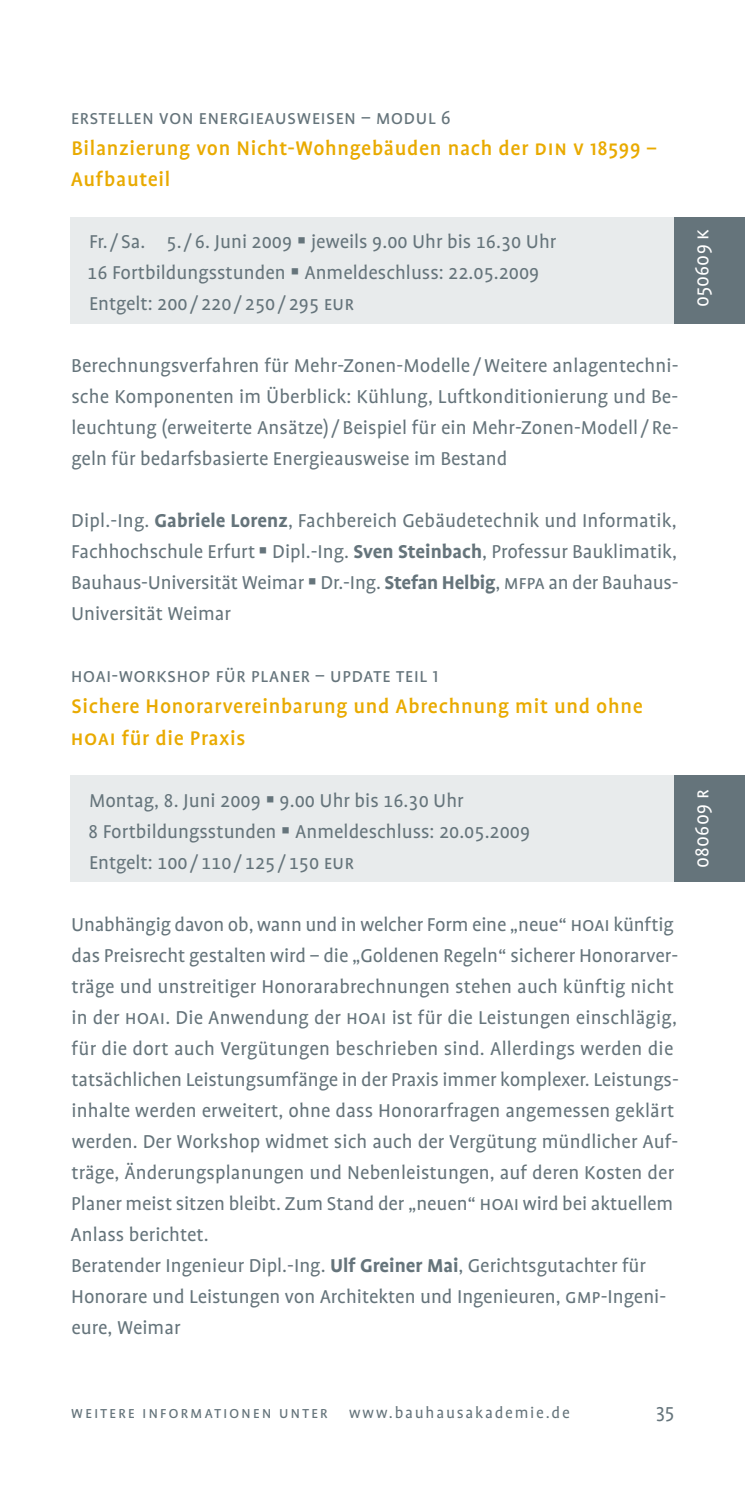
<style>
.page{position:relative;width:745px;height:1489px;background:#fff}
.page>*{position:absolute;margin:0;border:0;box-sizing:border-box;transform-origin:0 0}
.t1{font:500 22.5px/31px "Profile OT";letter-spacing:.03em;color:#e9aa00}
.t2{font:21.25px/31px "Profile OT";color:#65747b}
.t3{font:21.25px "Profile OT";letter-spacing:.01em;color:#fff}
.t4{font:17.5px "Profile OT";letter-spacing:.1em;color:#65747b}
.s1{font-weight:700}
</style>
<div class="page">
<div style="left:71px;top:217px;width:602px;height:106px;background:#e8ebec"></div>
<div style="left:673px;top:217px;width:71px;height:106px;background:#65747b"></div>
<div style="left:71px;top:775px;width:602px;height:106px;background:#e8ebec"></div>
<div style="left:673px;top:775px;width:71px;height:106px;background:#65747b"></div>
<p class="t2" style="left:71px;top:102px;width:381px">Erstellen von Energieausweisen – Modul 6</p>
<p class="t1" style="left:71px;top:133px;width:474px">Bilanzierung von Nicht-Wohngebäuden nach der DIN</p>
<p class="t1" style="left:572px;top:133px;width:85px">V 18599 –</p>
<p class="t1" style="left:71px;top:164px;width:101px">Aufbauteil</p>
<p class="t2" style="left:87px;top:226px;width:470px">Fr./ Sa. 5./ 6. Juni 2009 jeweils 9.00 Uhr bis 16.30 Uhr<br>16 Fortbildungsstunden Anmeldeschluss: 22.05.2009<br>Entgelt: 200 / 220 / 250 / 295 EUR</p>
<p class="t2" style="left:71px;top:350px;width:608px;text-align:justify">Berechnungsverfahren für Mehr-Zonen-Modelle /Weitere anlagentechni&shy;sche Komponenten im Überblick: Kühlung, Luftkonditionierung und Be&shy;leuchtung (erweiterte Ansätze)/ Beispiel für ein Mehr-Zonen-Modell/ Re&shy;geln für bedarfsbasierte Energieausweise im Bestand</p>
<p class="t2" style="left:71px;top:505px;width:608px;text-align:justify">Dipl.-Ing. <span class="s1">Gabriele Lorenz</span>, Fachbereich Gebäudetechnik und Informatik, Fachhochschule Erfurt Dipl.-Ing. <span class="s1">Sven Steinbach</span>, Professur Bauklimatik, Bauhaus-Universität Weimar Dr.-Ing. <span class="s1">Stefan Helbig</span>, MFPA an der Bauhaus-Universität Weimar</p>
<p class="t3" style="left:689px;top:307px;width:80px;rotate:-90deg">050609 K</p>
<p class="t2" style="left:71px;top:661px;width:369px">HOAI-Workshop fü r Planer – U pdate Teil 1</p>
<p class="t1" style="left:71px;top:691px;width:573px">Sichere Honorarvereinbarung und Abrechnung mit und ohne<br>HOAI</p>
<p class="t1" style="left:122px;top:722px;width:125px">für die Praxis</p>
<p class="t2" style="left:88px;top:785px;width:443px">Montag, 8. Juni 2009 9.00 Uhr bis 16.30 Uhr<br>8 Fortbildungsstunden Anmeldeschluss: 20.05.2009<br>Entgelt: 100 / 110 / 125 / 150 EUR</p>
<p class="t2" style="left:70px;top:909px;width:609px">Unabhängig davon ob, wann und in welcher Form eine „neue“ HOAI künftig das Preisrecht gestalten wird – die „Goldenen Regeln“ sicherer Honorarver&shy;träge und unstreitiger Honorarabrechnungen stehen auch künftig nicht in der HOAI . Die Anwendung der HOAI ist für die Leistungen einschlägig, für die dort auch Vergütungen beschrieben sind. Allerdings werden die tatsächlichen Leistungsumfänge in der Praxis immer komplexer. Leistungs&shy;inhalte werden erweitert, ohne dass Honorarfragen angemessen geklärt werden. Der Workshop widmet sich auch der Vergütung mündlicher Auf&shy;träge, Änderungsplanungen und Nebenleistungen, auf deren Kosten der Planer meist sitzen bleibt. Zum Stand der „neuen“ HOAI wird bei aktuellem Anlass berichtet.<br>Beratender Ingenieur Dipl.-Ing. <span class="s1">Ulf Greiner Mai</span>, Gerichtsgutachter für Honorare und Leistungen von Architekten und Ingenieuren, GMP-Ingeni&shy;eure, Weimar</p>
<p class="t3" style="left:689px;top:867px;width:77px;rotate:-90deg">080609 R</p>
<p class="t4" style="left:71px;top:1402px;width:500px">Weitere I nformationen unter www.bauhausakademie.de</p>
<p class="t2" style="left:655px;top:1396px;width:19px">35</p>
</div>
